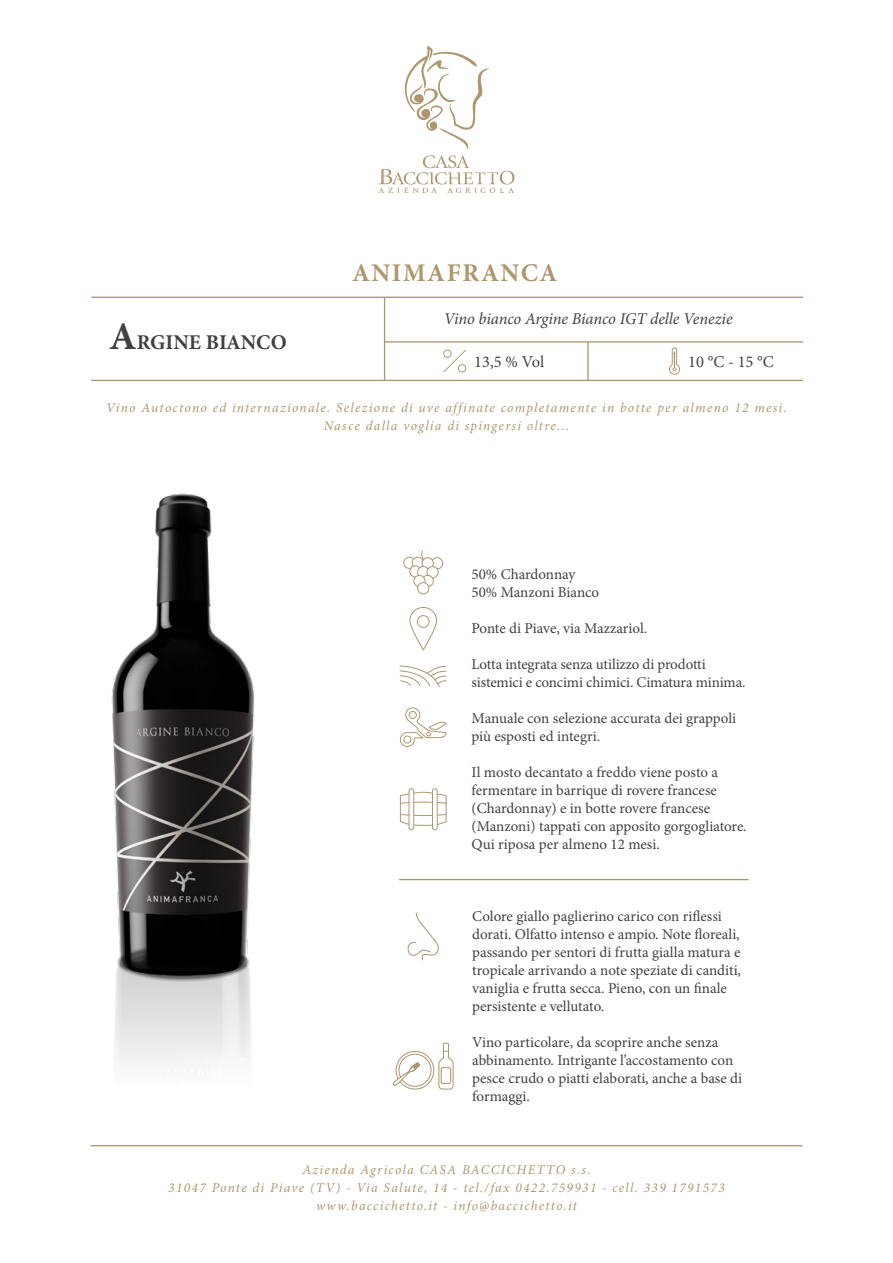
<style>
.page{position:relative;width:893px;height:1263px;background:#fff}
.page>*{position:absolute;margin:0;border:0;box-sizing:border-box;transform-origin:0 0}
.t1{font:700 25.5px "Minion Pro";letter-spacing:.06em;color:#af976d}
.t2{font:700 21px "Minion Pro";color:#414042}
.t3{font:italic 16.5px "Minion Pro";letter-spacing:-.005em;color:#414042}
.t4{font:16.5px "Minion Pro";color:#414042}
.t5{font:15px/18px "Minion Pro";letter-spacing:-.005em;color:#414042}
.t6{font:italic 13.5px/18px "Minion Pro";letter-spacing:.095em;color:#af976d;text-align:center}
.s1{font-size:39px}
</style>
<div class="page">
<svg style="left:405px;top:46px;width:85px;height:103px"></svg>
<svg style="left:379px;top:155px;width:136px;height:38px"></svg>
<hr style="left:91px;top:1145px;width:711px;height:1px;background:#af976d">
<hr style="left:399px;top:879px;width:350px;height:1px;background:#af976d">
<svg style="left:407px;top:912px;width:32px;height:49px"></svg>
<svg style="left:438px;top:1042px;width:16px;height:48px"></svg>
<div style="left:396px;top:1051px;width:38px;height:38px;border:1px solid #af976d;border-radius:50%"></div>
<div style="left:398px;top:1054px;width:33px;height:33px;border:1px solid #af976d;border-radius:50%"></div>
<svg style="left:393px;top:1061px;width:28px;height:26px"></svg>
<hr style="left:91px;top:297px;width:712px;height:1px;background:#af976d">
<hr style="left:91px;top:380px;width:712px;height:1px;background:#af976d">
<hr style="left:385px;top:341px;width:418px;height:2px;background:#af976d">
<hr style="left:587px;top:342px;width:2px;height:38px;background:#af976d">
<hr style="left:384px;top:298px;width:1px;height:82px;background:#af976d">
<svg style="left:669px;top:347px;width:11px;height:28px"></svg>
<svg style="left:443px;top:349px;width:24px;height:24px"></svg>
<div style="left:443px;top:350px;width:8px;height:8px;border:1px solid #af976d;border-radius:50%"></div>
<div style="left:458px;top:364px;width:8px;height:8px;border:1px solid #af976d;border-radius:50%"></div>
<svg style="left:399px;top:791px;width:48px;height:35px"></svg>
<div style="left:409px;top:789px;width:5px;height:41px;background:#fff;border-radius:2px"></div>
<div style="left:409px;top:788px;width:5px;height:42px;border:1px solid #af976d;border-radius:2px"></div>
<div style="left:432px;top:789px;width:5px;height:41px;background:#fff;border-radius:2px"></div>
<div style="left:432px;top:788px;width:6px;height:42px;border:1px solid #af976d;border-radius:2px"></div>
<svg style="left:399px;top:665px;width:48px;height:22px"></svg>
<svg style="left:399px;top:707px;width:48px;height:40px"></svg>
<svg style="left:420px;top:550px;width:4px;height:9px"></svg>
<div style="left:403px;top:557px;width:12px;height:12px;border:1px solid #af976d;border-radius:50%"></div>
<div style="left:412px;top:557px;width:11px;height:11px;background:#fff;border-radius:50%"></div>
<div style="left:412px;top:557px;width:12px;height:12px;border:1px solid #af976d;border-radius:50%"></div>
<div style="left:431px;top:557px;width:12px;height:12px;border:1px solid #af976d;border-radius:50%"></div>
<div style="left:422px;top:558px;width:11px;height:11px;background:#fff;border-radius:50%"></div>
<div style="left:422px;top:557px;width:12px;height:12px;border:1px solid #af976d;border-radius:50%"></div>
<div style="left:410px;top:566px;width:11px;height:11px;background:#fff;border-radius:50%"></div>
<div style="left:409px;top:565px;width:13px;height:12px;border:1px solid #af976d;border-radius:50%"></div>
<div style="left:418px;top:566px;width:11px;height:12px;background:#fff;border-radius:50%"></div>
<div style="left:417px;top:566px;width:12px;height:12px;border:1px solid #af976d;border-radius:50%"></div>
<div style="left:427px;top:567px;width:11px;height:11px;background:#fff;border-radius:50%"></div>
<div style="left:426px;top:566px;width:13px;height:12px;border:1px solid #af976d;border-radius:50%"></div>
<svg style="left:422px;top:575px;width:11px;height:12px"></svg>
<div style="left:422px;top:575px;width:12px;height:12px;border:1px solid #af976d;border-radius:50%"></div>
<div style="left:414px;top:575px;width:11px;height:12px;background:#fff;border-radius:50%"></div>
<div style="left:413px;top:575px;width:12px;height:12px;border:1px solid #af976d;border-radius:50%"></div>
<div style="left:418px;top:583px;width:11px;height:11px;background:#fff;border-radius:50%"></div>
<div style="left:417px;top:582px;width:12px;height:12px;border:1px solid #af976d;border-radius:50%"></div>
<svg style="left:410px;top:607px;width:27px;height:43px"></svg>
<div style="left:409px;top:607px;width:28px;height:43px;border:1px solid #af976d;border-radius:13px"></div>
<div style="left:417px;top:616px;width:12px;height:11px;background:#fff;border-radius:50%"></div>
<div style="left:417px;top:615px;width:13px;height:13px;border:1px solid #af976d;border-radius:50%"></div>
<img style="left:111px;top:493px;width:144px;height:520px">
<h1 class="t1" style="left:352px;top:255px;width:207px">ANIMAFRANCA</h1>
<p class="t3" style="left:444px;top:308px;width:290px">Vino bianco Argine Bianco IGT delle Venezie</p>
<p class="t4" style="left:474px;top:351px;width:71px">13,5 % Vol</p>
<p class="t4" style="left:688px;top:351px;width:87px">10 °C - 15 °C</p>
<p class="t6" style="left:106px;top:399px;width:682px">Vino Autoctono ed internazionale. Selezione di uve affinate completamente in botte per almeno 12 mesi.<br>Nasce dalla voglia di spingersi oltre...</p>
<h2 class="t2" style="left:109px;top:328px;width:179px"><span class="s1">A</span>RGINE BIANCO</h2>
<p class="t5" style="left:472px;top:565px;width:129px">50% Chardonnay<br>50% Manzoni Bianco</p>
<p class="t5" style="left:472px;top:619px;width:177px">Ponte di Piave, via Mazzariol.</p>
<p class="t5" style="left:472px;top:655px;width:276px">Lotta integrata senza utilizzo di prodotti sistemici e concimi chimici. Cimatura minima.</p>
<p class="t5" style="left:472px;top:709px;width:266px">Manuale con selezione accurata dei grappoli più esposti ed integri.</p>
<p class="t5" style="left:472px;top:763px;width:277px">Il mosto decantato a freddo viene posto a fermentare in barrique di rovere francese (Chardonnay) e in botte rovere francese (Manzoni) tappati con apposito gorgogliatore.<br>Qui riposa per almeno 12 mesi.</p>
<p class="t5" style="left:472px;top:907px;width:270px">Colore giallo paglierino carico con riflessi dorati. Olfatto intenso e ampio. Note floreali, passando per sentori di frutta gialla matura e tropicale arrivando a note speziate di canditi, vaniglia e frutta secca. Pieno, con un finale persistente e vellutato.</p>
<p class="t5" style="left:472px;top:1033px;width:271px">Vino particolare, da scoprire anche senza abbinamento. Intrigante l’accostamento con pesce crudo o piatti elaborati, anche a base di formaggi.</p>
<p class="t6" style="left:168px;top:1161px;width:558px">Azienda Agricola CASA BACCICHETTO s.s.<br>31047 Ponte di Piave (TV) - Via Salute, 14 - tel./fax 0422.759931 - cell. 339 1791573 www.baccichetto.it - info@baccichetto.it</p>
</div>
